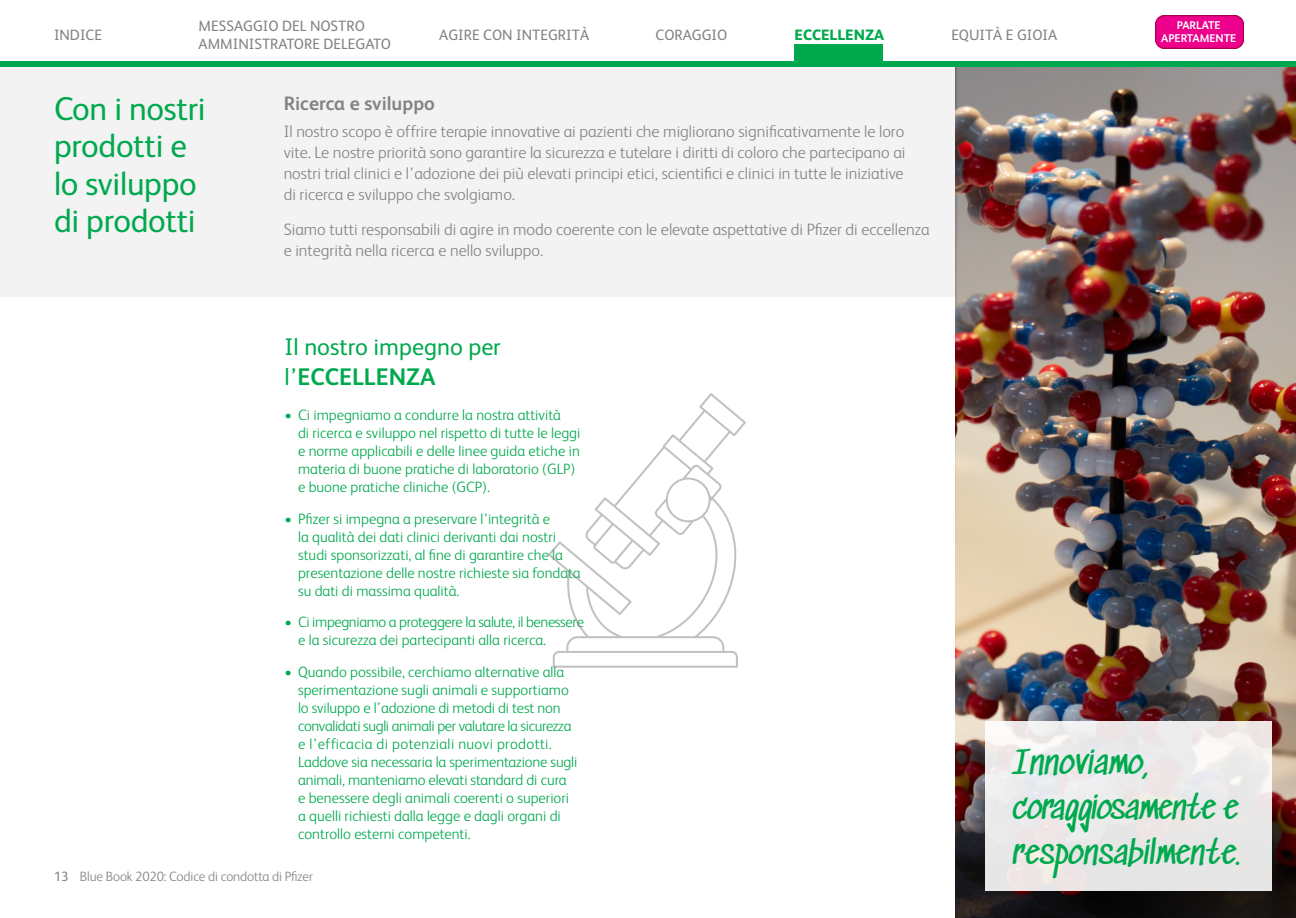
<style>
.page{position:relative;width:1296px;height:918px;background:#fff}
.page>*{position:absolute;margin:0;border:0;box-sizing:border-box;transform-origin:0 0}
.Head{font:33px/37.5px "FS Albert";letter-spacing:-.01em;color:#00a94e}
.approved_message{font:31.5px/45px "Sedgwick Ave";letter-spacing:-.015em;color:#00a94e}
.Comittment_Callout_H{font:24px/30px "FS Albert";color:#00a94e}
.Subhead_in_Gray_Sect{font:700 19.5px "FS Albert";color:#828386}
.Body_in_Gray_Section{font:300 16.5px/21px "FS Albert";color:#828386;text-align:justify}
.t1{font:300 15px/18px "FS Albert";color:#00a94e}
.t2{font:15px/18px "FS Albert";color:#828386}
.t3{font:300 15px/18px "FS Albert";letter-spacing:-.025em;color:#00a94e}
.t4{font:800 15px "FS Albert";color:#00a94e}
.t5{font:300 13.5px "FS Albert";letter-spacing:-.01em;color:#828386}
.t6{font:700 11.25px "FS Albert";color:#fff}
.s1{font-weight:700}
.s2{font-weight:400}
</style>
<div class="page">
<div style="left:0;top:61px;width:1296px;height:7px;background:#00a94e"></div>
<img style="left:1156px;top:15px;width:87px;height:34px">
<div style="left:0;top:68px;width:961px;height:229px;background:#f3f3f3"></div>
<img style="left:955px;top:68px;width:340px;height:850px">
<svg style="left:548px;top:393px;width:198px;height:275px"></svg>
<div style="left:986px;top:721px;width:286px;height:170px;background:#ebe8e8"></div>
<div style="left:795px;top:44px;width:88px;height:22px;background:#00a94e"></div>
<p class="t2" style="left:199px;top:16px;width:194px">MESSAGGIO DEL NOSTRO<br>AMMINISTRATORE DELEGATO</p>
<p class="t2" style="left:439px;top:25px;width:151px">AGIRE CON INTEGRITÀ</p>
<p class="t2" style="left:656px;top:25px;width:73px">CORAGGIO</p>
<p class="t4" style="left:795px;top:23px;width:91px">ECCELLENZA</p>
<p class="t2" style="left:951px;top:25px;width:107px">EQUITÀ E GIOIA</p>
<p class="t6" style="left:1177px;top:17px;width:45px">PARLATE</p>
<p class="t2" style="left:54px;top:25px;width:50px">INDICE</p>
<p class="t6" style="left:1161px;top:31px;width:77px">APERTAMENTE</p>
<p class="Head" style="left:54px;top:88px;width:153px">Con i nostri prodotti e lo sviluppo di prodotti</p>
<p class="Subhead_in_Gray_Sect" style="left:284px;top:90px;width:153px">Ricerca e sviluppo</p>
<p class="Body_in_Gray_Section" style="left:284px;top:120px;width:623px">Il nostro scopo è offrire terapie innovative ai pazienti che migliorano significativamente le loro vite. Le nostre priorità sono garantire la sicurezza e tutelare i diritti di coloro che partecipano ai nostri trial clinici e l’adozione dei più elevati principi etici, scientifici e clinici in tutte le iniziative di ricerca e sviluppo che svolgiamo.</p>
<p class="Body_in_Gray_Section" style="left:284px;top:218px;width:647px">Siamo tutti responsabili di agire in modo coerente con le elevate aspettative di Pfizer di eccellenza e integrità nella ricerca e nello sviluppo.</p>
<p class="Comittment_Callout_H" style="left:285px;top:331px;width:218px">Il nostro impegno per l’<span class="s1">ECCELLENZA</span></p>
<p class="t1" style="left:298px;top:406px;width:284px;text-indent:-13px">• Ci impegniamo a condurre la nostra attività<br>di ricerca e sviluppo nel rispetto di tutte le leggi e norme applicabili e delle linee guida etiche in materia di buone pratiche di laboratorio (GLP) e buone pratiche cliniche (GCP).</p>
<p class="t1" style="left:298px;top:509px;width:284px;text-indent:-14px">• Pfizer si impegna a preservare l’integrità e<br>la qualità dei dati clinici derivanti dai nostri studi sponsorizzati, al fine di garantire che la presentazione delle nostre richieste sia fondata su dati di massima qualità.</p>
<p class="t3" style="left:298px;top:613px;width:288px;text-indent:-14px">• Ci impegniamo a proteggere la salute, il benessere e la sicurezza dei partecipanti alla ricerca.</p>
<p class="t1" style="left:298px;top:662px;width:281px;text-indent:-14px">• Quando possibile, cerchiamo alternative alla sperimentazione sugli animali e supportiamo lo sviluppo e l’adozione di metodi di test non convalidati sugli animali per valutare la sicurezza e l’efficacia di potenziali nuovi prodotti.<br>Laddove sia necessaria la sperimentazione sugli animali, manteniamo elevati standard di cura e benessere degli animali coerenti o superiori a quelli richiesti dalla legge e dagli organi di controllo esterni competenti.</p>
<p class="t5" style="left:54px;top:868px;width:261px"><span class="s2">13</span> Blue Book 2020: Codice di condotta di Pfizer</p>
<p class="approved_message" style="left:1012px;top:742px;width:229px">Innoviamo, coraggiosamente e responsabilmente.</p>
</div>
